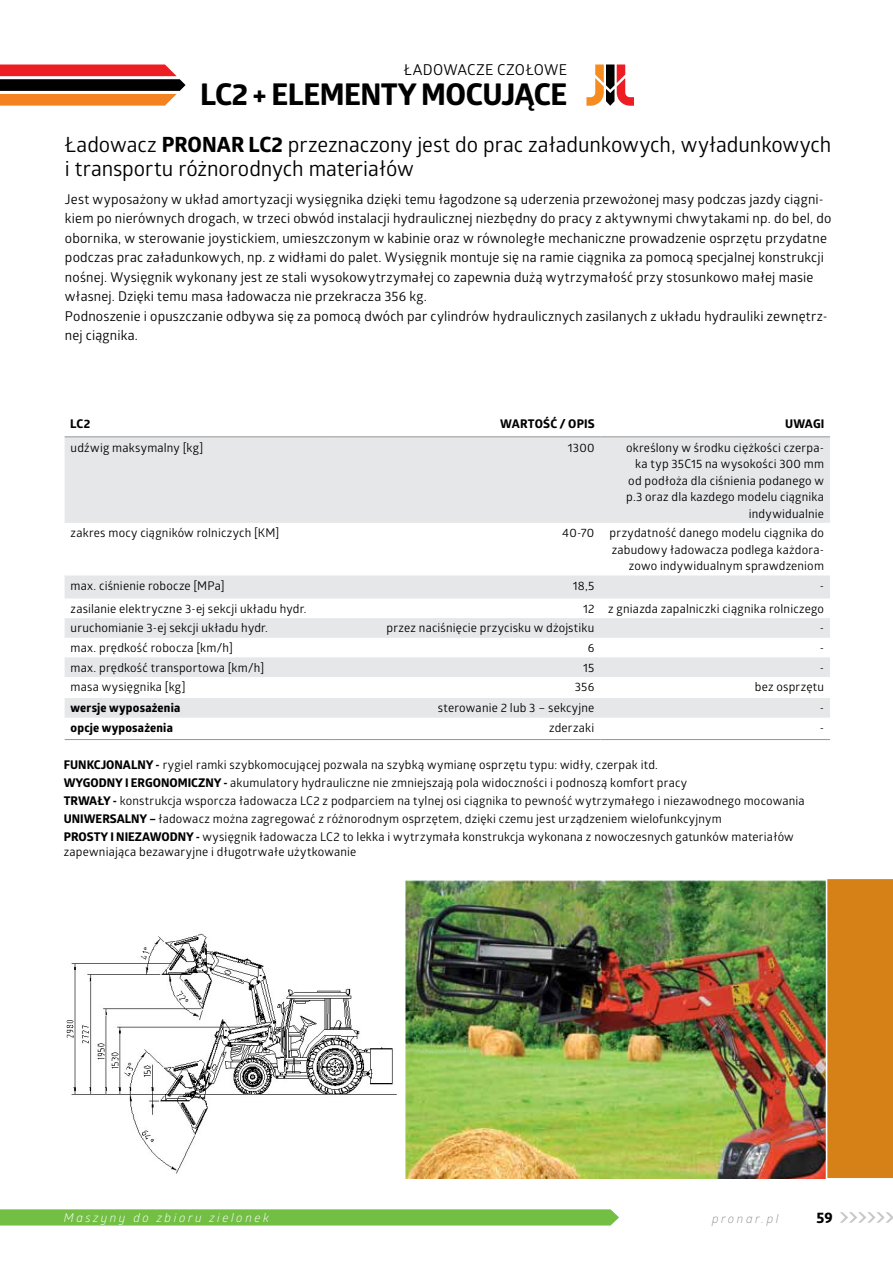
<style>
.page{position:relative;width:893px;height:1263px;background:#fff}
.page>*{position:absolute;margin:0;border:0;box-sizing:border-box;transform-origin:0 0}
.t1{font:700 30px "Globerx";letter-spacing:-.015em;color:#000}
.t2{font:21px/24px "Glober";letter-spacing:-.005em;color:#000}
.t3{font:15px "Glober";letter-spacing:.015em;color:#000}
.t4{font:700 15px "Globerx";color:#000}
.t5{font:13.5px/19.5px "Glober";letter-spacing:.01em;color:#000}
.t6{font:12px/16.5px "Glober";letter-spacing:.015em;color:#000;text-align:right}
.t7{font:700 12px "Globerx";letter-spacing:.015em;color:#000}
.t8{font:italic 12px "Glober";letter-spacing:.21em;color:#fff}
.t9{font:italic 12px "Glober";letter-spacing:.215em;color:#939598}
.s1{font-family:"Globerx";font-weight:700}
</style>
<div class="page">
<svg style="left:0;top:1209px;width:619px;height:16px;background:#76c049"></svg>
<svg style="left:840px;top:1212px;width:53px;height:11px"></svg>
<svg style="left:65px;top:437px;width:765px;height:281px;fill:#e6e7e8"></svg>
<hr style="left:65px;top:436px;width:266px;height:1px;background:#939598">
<hr style="left:331px;top:436px;width:269px;height:1px;background:#939598">
<hr style="left:600px;top:436px;width:230px;height:1px;background:#939598">
<hr style="left:65px;top:739px;width:266px;height:1px;background:#939598">
<hr style="left:331px;top:739px;width:269px;height:1px;background:#939598">
<hr style="left:600px;top:739px;width:230px;height:1px;background:#939598">
<svg style="left:0;top:64px;width:186px;height:42px"></svg>
<img style="left:405px;top:880px;width:420px;height:299px">
<svg style="left:66px;top:933px;width:331px;height:241px"></svg>
<div style="left:825px;top:879px;width:68px;height:300px;background:#d68118"></div>
<svg style="left:586px;top:64px;width:48px;height:42px"></svg>
<p class="t3" style="left:404px;top:59px;width:165px">ŁADOWACZE CZOŁOWE</p>
<h1 class="t1" style="left:200px;top:73px;width:369px">LC2 + ELEMENTY MOCUJĄCE</h1>
<h2 class="t2" style="left:65px;top:132px;width:768px">Ładowacz <span class="s1">PRONAR LC2</span> przeznaczony jest do prac załadunkowych, wyładunkowych i transportu różnorodnych materiałów</h2>
<p class="t5" style="left:65px;top:189px;width:768px">Jest wyposażony w układ amortyzacji wysięgnika dzięki temu łagodzone są uderzenia przewożonej masy podczas jazdy ciągni&shy;kiem po nierównych drogach, w trzeci obwód instalacji hydraulicznej niezbędny do pracy z aktywnymi chwytakami np. do bel, do obornika, w sterowanie joystickiem, umieszczonym w kabinie oraz w równoległe mechaniczne prowadzenie osprzętu przydatne podczas prac załadunkowych, np. z widłami do palet. Wysięgnik montuje się na ramie ciągnika za pomocą specjalnej konstrukcji nośnej. Wysięgnik wykonany jest ze stali wysokowytrzymałej co zapewnia dużą wytrzymałość przy stosunkowo małej masie własnej. Dzięki temu masa ładowacza nie przekracza 356 kg.<br>Podnoszenie i opuszczanie odbywa się za pomocą dwóch par cylindrów hydraulicznych zasilanych z układu hydrauliki zewnętrz&shy;nej ciągnika.</p>
<p class="t7" style="left:70px;top:415px;width:22px">LC2</p>
<p class="t7" style="left:500px;top:415px;width:96px">WARTOŚĆ / OPIS</p>
<p class="t7" style="left:785px;top:415px;width:41px">UWAGI</p>
<p class="t6" style="left:71px;top:438px;width:134px">udźwig maksymalny [kg]</p>
<p class="t6" style="left:568px;top:438px;width:28px">1300</p>
<p class="t6" style="left:626px;top:438px;width:199px">określony w środku ciężkości czerpa&shy;ka typ 35C15 na wysokości 300 mm od podłoża dla ciśnienia podanego w p.3 oraz dla kazdego modelu ciągnika indywidualnie</p>
<p class="t6" style="left:71px;top:524px;width:210px">zakres mocy ciągników rolniczych [KM]</p>
<p class="t6" style="left:562px;top:524px;width:34px">40-70</p>
<p class="t6" style="left:610px;top:524px;width:216px">przydatność danego modelu ciągnika do zabudowy ładowacza podlega każdora&shy;zowo indywidualnym sprawdzeniom</p>
<p class="t6" style="left:71px;top:577px;width:156px">max. ciśnienie robocze [MPa]</p>
<p class="t6" style="left:573px;top:577px;width:23px">18,5</p>
<p class="t6" style="left:820px;top:577px;width:6px">-</p>
<p class="t6" style="left:71px;top:600px;width:237px">zasilanie elektryczne 3-ej sekcji układu hydr.</p>
<p class="t6" style="left:583px;top:600px;width:242px">12 z gniazda zapalniczki ciągnika rolniczego</p>
<p class="t6" style="left:71px;top:619px;width:199px">uruchomianie 3-ej sekcji układu hydr.</p>
<p class="t6" style="left:387px;top:619px;width:209px">przez naciśnięcie przycisku w dżojstiku</p>
<p class="t6" style="left:820px;top:619px;width:6px">-</p>
<p class="t6" style="left:71px;top:639px;width:164px">max. prędkość robocza [km/h]</p>
<p class="t6" style="left:588px;top:639px;width:8px">6</p>
<p class="t6" style="left:820px;top:639px;width:6px">-</p>
<p class="t6" style="left:71px;top:659px;width:195px">max. prędkość transportowa [km/h]</p>
<p class="t6" style="left:583px;top:659px;width:13px">15</p>
<p class="t6" style="left:820px;top:659px;width:6px">-</p>
<p class="t6" style="left:71px;top:678px;width:117px">masa wysięgnika [kg]</p>
<p class="t6" style="left:575px;top:678px;width:21px">356</p>
<p class="t6" style="left:755px;top:678px;width:71px">bez osprzętu</p>
<p class="t7" style="left:71px;top:699px;width:111px">wersje wyposażenia</p>
<p class="t6" style="left:438px;top:699px;width:158px">sterowanie 2 lub 3 – sekcyjne</p>
<p class="t6" style="left:820px;top:699px;width:6px">-</p>
<p class="t7" style="left:71px;top:719px;width:104px">opcje wyposażenia</p>
<p class="t6" style="left:549px;top:719px;width:47px">zderzaki</p>
<p class="t6" style="left:820px;top:719px;width:6px">-</p>
<p class="t6" style="left:64px;top:755px;width:742px;line-height:18px;text-align:left"><span class="s1">FUNKCJONALNY -</span> rygiel ramki szybkomocującej pozwala na szybką wymianę osprzętu typu: widły, czerpak itd.<br><span class="s1">WYGODNY I ERGONOMICZNY -</span> akumulatory hydrauliczne nie zmniejszają pola widoczności i podnoszą komfort pracy<br><span class="s1">TRWAŁY -</span> konstrukcja wsporcza ładowacza LC2 z podparciem na tylnej osi ciągnika to pewność wytrzymałego i niezawodnego mocowania <span class="s1">UNIWERSALNY –</span> ładowacz można zagregować z różnorodnym osprzętem, dzięki czemu jest urządzeniem wielofunkcyjnym<br><span class="s1">PROSTY I NIEZAWODNY -</span> wysięgnik ładowacza LC2 to lekka i wytrzymała konstrukcja wykonana z nowoczesnych gatunków materiałów</p>
<p class="t6" style="left:64px;top:843px;width:294px">zapewniająca bezawaryjne i długotrwałe użytkowanie</p>
<p class="t8" style="left:64px;top:1209px;width:207px">Maszyny do zbioru zielonek</p>
<p class="t9" style="left:712px;top:1210px;width:68px">pronar.pl</p>
<p class="t4" style="left:816px;top:1207px;width:18px">59</p>
</div>
